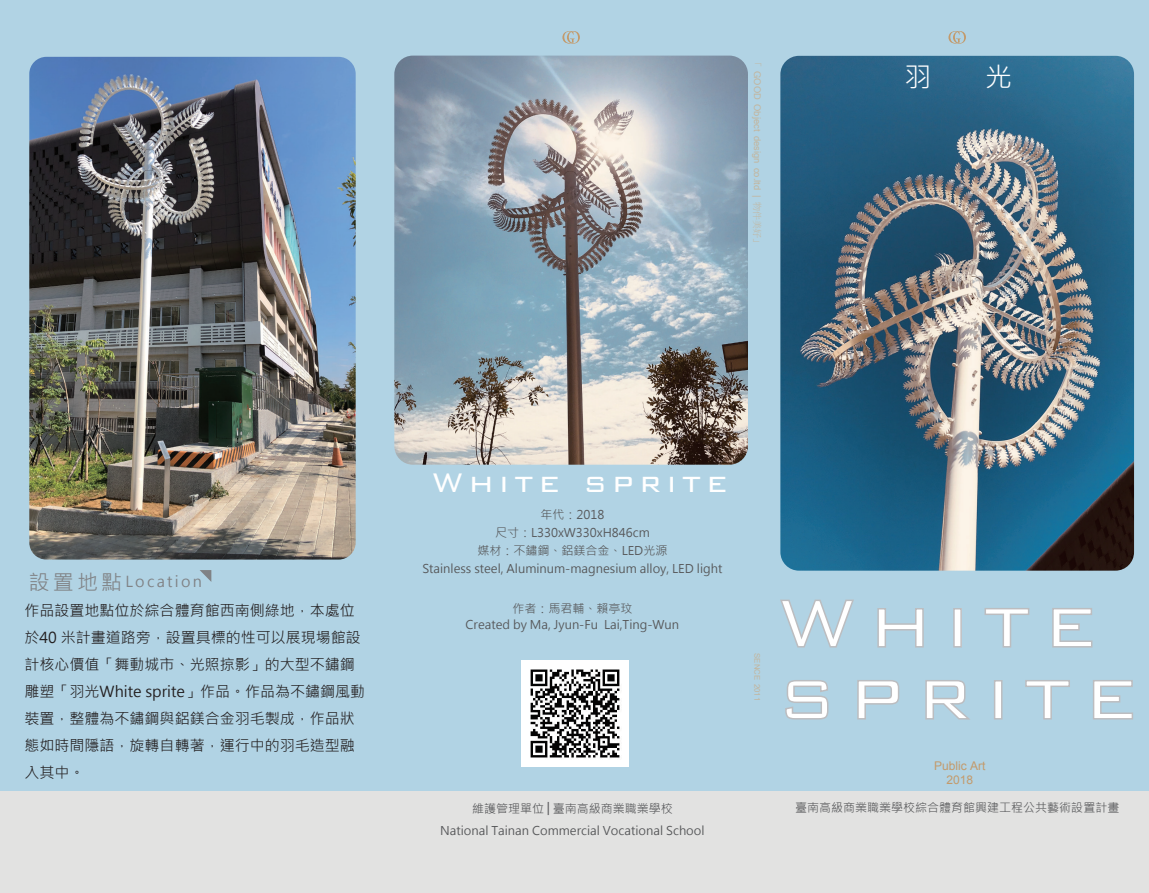
<style>
.page{position:relative;width:1149px;height:893px;background:#fff}
.page>*{position:absolute;margin:0;border:0;box-sizing:border-box;transform-origin:0 0}
.t1{font:300 90px/72px "Bank Gothic BT";letter-spacing:.15em;color:#fff}
.t2{font:300 36px "Bank Gothic BT";letter-spacing:.15em;color:#fff}
.t3{font:27px "Microsoft Jheng Hei";color:#fff}
.t4{font:15px/27px "Microsoft Jheng Hei";color:#231f20}
.t5{font:15px "Microsoft Jheng Hei";letter-spacing:.15em;color:#808285}
.t6{font:12px/18px "Microsoft Jheng Hei";color:#57585a;text-align:center}
.t7{font:12px/14px "Arial";color:#c39a6b;text-align:center}
.t8{font:9px "Mangal";color:#c3b49b}
.t9{font:7.5px "Mangal";color:#c3b49b}
.s1{font-family:"Adobe Ming Std";font-weight:300}
.s2{font-size:21px}
</style>
<div class="page">
<div style="left:0;top:787px;width:1148px;height:106px;background:#e2e2e1"></div>
<div style="left:0;top:0;width:1148px;height:790px;background:#b1d3e4"></div>
<svg style="left:562px;top:31px;width:17px;height:13px"></svg>
<svg style="left:948px;top:31px;width:17px;height:13px"></svg>
<svg style="left:200px;top:570px;width:11px;height:12px"></svg>
<img style="left:780px;top:56px;width:353px;height:515px">
<svg style="left:780px;top:599px;width:74px;height:49px"></svg>
<svg style="left:877px;top:608px;width:47px;height:40px"></svg>
<div style="left:952px;top:608px;width:9px;height:39px;border:2px solid #bcbdc0"></div>
<svg style="left:984px;top:608px;width:45px;height:40px"></svg>
<svg style="left:1052px;top:608px;width:40px;height:40px"></svg>
<svg style="left:785px;top:680px;width:44px;height:40px"></svg>
<svg style="left:857px;top:680px;width:42px;height:40px"></svg>
<svg style="left:925px;top:680px;width:45px;height:40px"></svg>
<div style="left:993px;top:680px;width:9px;height:39px;border:2px solid #bcbdc0"></div>
<svg style="left:1025px;top:680px;width:45px;height:40px"></svg>
<svg style="left:1093px;top:680px;width:40px;height:40px"></svg>
<img style="left:394px;top:56px;width:353px;height:409px">
<img style="left:29px;top:57px;width:326px;height:503px">
<img style="left:521px;top:661px;width:107px;height:106px">
<p class="t8" style="left:762px;top:58px;width:190px;rotate:90deg"><span class="s1">「</span> GOOD Object design co.ltd | <span class="s1">物件美好」</span></p>
<h3 class="t3" style="left:903px;top:60px;width:28px">羽</h3>
<h3 class="t3" style="left:984px;top:60px;width:28px">光</h3>
<p class="t5" style="left:29px;top:572px;width:174px"><span class="s2">設置地點</span>Location</p>
<p class="t4" style="left:25px;top:597px;width:342px">作品設置地點位於綜合體育館西南側綠地，本處位於40 米計畫道路旁，設置具標的性可以展現場館設計核心價值「舞動城市、光照掠影」的大型不鏽鋼雕塑「羽光White sprite」作品。作品為不鏽鋼風動裝置，整體為不鏽鋼與鋁鎂合金羽毛製成，作品狀態如時間隱語，旋轉自轉著，運行中的羽毛造型融入其中。</p>
<h2 class="t2" style="left:432px;top:463px;width:296px">White sprite</h2>
<p class="t6" style="left:422px;top:506px;width:301px">年代：2018<br>尺寸：L330xW330xH846cm<br>媒材：不鏽鋼、鋁鎂合金、LED光源<br>Stainless steel, Aluminum-magnesium alloy, LED light</p>
<p class="t6" style="left:512px;top:600px;width:121px">作者：馬君輔、賴亭玟</p>
<p class="t6" style="left:465px;top:616px;width:215px">Created by Ma, Jyun-Fu Lai,Ting-Wun</p>
<p class="t6" style="left:440px;top:798px;width:266px;line-height:21.8px">維護管理單位│臺南高級商業職業學校<br>National Tainan Commercial Vocational School</p>
<p class="t9" style="left:761px;top:653px;width:49px;rotate:90deg">SENCE 2011</p>
<h1 class="t1" style="left:778px;top:585px;width:360px">White sprite</h1>
<p class="t7" style="left:933px;top:759px;width:53px">Public Art<br>2018</p>
<p class="t6" style="left:794px;top:799px;width:325px">臺南高級商業職業學校綜合體育館興建工程公共藝術設置計畫</p>
</div>
